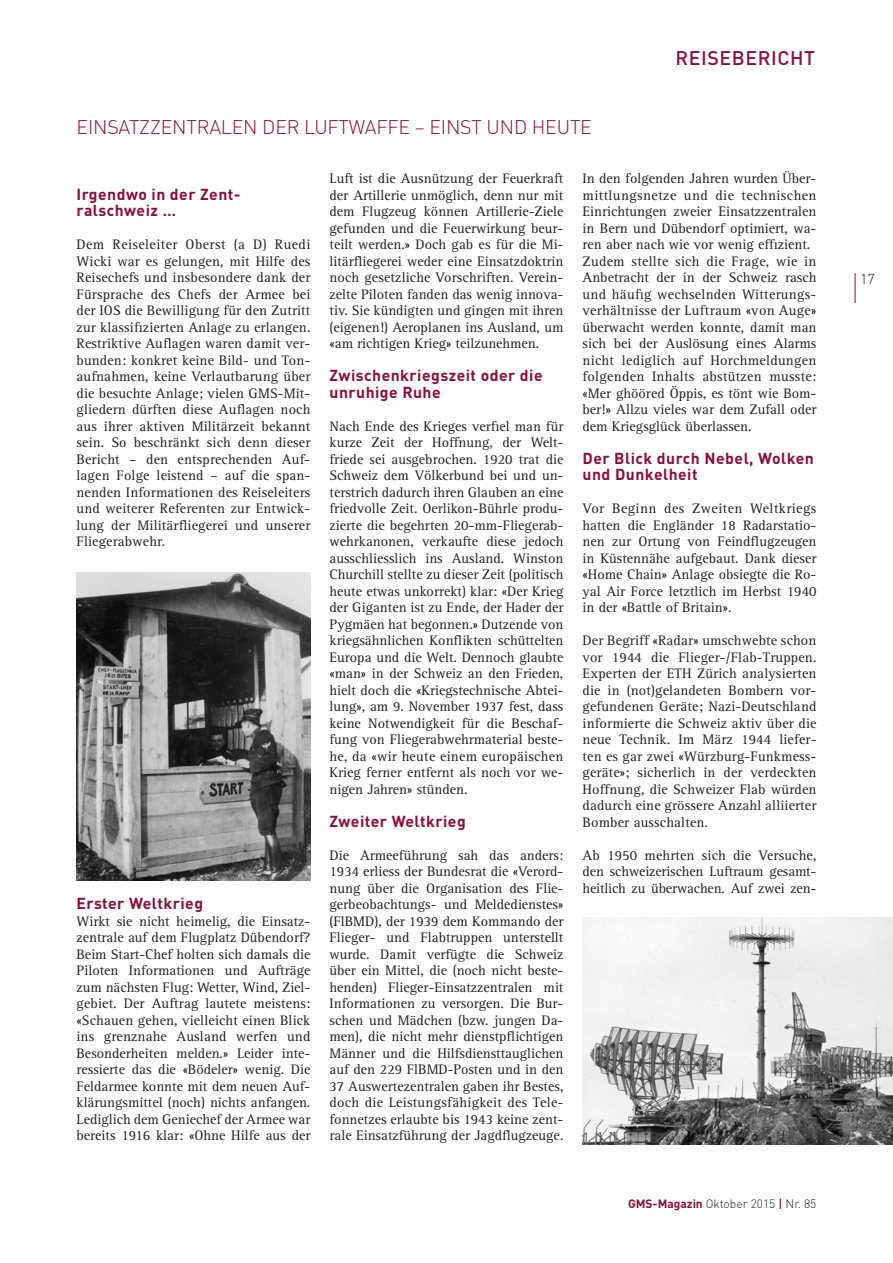
<style>
.page{position:relative;width:893px;height:1263px;background:#fff}
.page>*{position:absolute;margin:0;border:0;box-sizing:border-box;transform-origin:0 0}
.t1{font:300 19.5px "DIN";letter-spacing:-.01em;color:#8d0d3a}
.t2{font:500 19.5px "DIN";letter-spacing:.03em;color:#8d0d3a}
.t3{font:700 15.75px/16.5px "DIN";letter-spacing:.03em;color:#8d0d3a}
.t4{font:14.25px/16.5px "Rotis Serif";color:#231f20;text-align:justify}
.t5{font:300 14.25px "DIN";color:#231f20}
.t6{font:300 12px "DIN";color:#231f20}
.s1{font-weight:700;color:#8d0d3a}
.s2{font-weight:500;color:#8d0d3a}
</style>
<div class="page">
<hr style="left:855px;top:273px;width:1px;height:30px;background:#8d0d3a">
<img style="left:77px;top:573px;width:233px;height:307px">
<img style="left:583px;top:917px;width:310px;height:227px">
<h1 class="t1" style="left:77px;top:115px;width:517px">EINSATZZENTRALEN DER LUFTWAFFE – EINST UND HEUTE</h1>
<h1 class="t2" style="left:675px;top:45px;width:141px">REISEBERICHT</h1>
<p class="t3" style="left:77px;top:185px;width:166px">Irgendwo in der Zent&shy;ralschweiz …</p>
<p class="t4" style="left:77px;top:236px;width:235px">Dem Reiseleiter Oberst (a D) Ruedi Wicki war es gelungen, mit Hilfe des Reisechefs und insbesondere dank der Fürsprache des Chefs der Armee bei der IOS die Bewilligung für den Zutritt zur klassifizierten Anlage zu erlangen.<br>Restriktive Auflagen waren damit ver&shy;bunden: konkret keine Bild- und Ton&shy;aufnahmen, keine Verlautbarung über die besuchte Anlage; vielen GMS-Mit&shy;gliedern dürften diese Auflagen noch aus ihrer aktiven Militärzeit bekannt sein. So beschränkt sich denn dieser Bericht – den entsprechenden Auf&shy;lagen Folge leistend – auf die span&shy;nenden Informationen des Reiseleiters und weiterer Referenten zur Entwick&shy;lung der Militärfliegerei und unserer Fliegerabwehr.</p>
<p class="t3" style="left:77px;top:894px;width:128px">Erster Weltkrieg</p>
<p class="t4" style="left:77px;top:913px;width:235px">Wirkt sie nicht heimelig, die Einsatz&shy;zentrale auf dem Flugplatz Dübendorf?<br>Beim Start-Chef holten sich damals die Piloten Informationen und Aufträge zum nächsten Flug: Wetter, Wind, Ziel&shy;gebiet. Der Auftrag lautete meistens: «Schauen gehen, vielleicht einen Blick ins grenznahe Ausland werfen und Besonderheiten melden.» Leider inte&shy;ressierte das die «Bödeler» wenig. Die Feldarmee konnte mit dem neuen Auf&shy;klärungsmittel (noch) nichts anfangen.<br>Lediglich dem Geniechef der Armee war bereits 1916 klar: «Ohne Hilfe aus der</p>
<p class="t4" style="left:330px;top:170px;width:235px">Luft ist die Ausnützung der Feuerkraft der Artillerie unmöglich, denn nur mit dem Flugzeug können Artillerie-Ziele gefunden und die Feuerwirkung beur&shy;teilt werden.» Doch gab es für die Mi&shy;litärfliegerei weder eine Einsatzdoktrin noch gesetzliche Vorschriften. Verein&shy;zelte Piloten fanden das wenig innova&shy;tiv. Sie kündigten und gingen mit ihren (eigenen!) Aeroplanen ins Ausland, um «am richtigen Krieg» teilzunehmen.</p>
<p class="t3" style="left:330px;top:366px;width:215px">Zwischenkriegszeit oder die unruhige Ruhe</p>
<p class="t4" style="left:330px;top:418px;width:235px">Nach Ende des Krieges verfiel man für kurze Zeit der Hoffnung, der Welt&shy;friede sei ausgebrochen. 1920 trat die Schweiz dem Völkerbund bei und un&shy;terstrich dadurch ihren Glauben an eine friedvolle Zeit. Oerlikon-Bührle produ&shy;zierte die begehrten 20-mm-Fliegerab&shy;wehrkanonen, verkaufte diese jedoch ausschliesslich ins Ausland. Winston Churchill stellte zu dieser Zeit (politisch heute etwas unkorrekt) klar: «Der Krieg der Giganten ist zu Ende, der Hader der Pygmäen hat begonnen.» Dutzende von kriegsähnlichen Konflikten schüttelten Europa und die Welt. Dennoch glaubte «man» in der Schweiz an den Frieden, hielt doch die «Kriegstechnische Abtei&shy;lung», am 9. November 1937 fest, dass keine Notwendigkeit für die Beschaf&shy;fung von Fliegerabwehrmaterial beste&shy;he, da «wir heute einem europäischen Krieg ferner entfernt als noch vor we&shy;nigen Jahren» stünden.</p>
<p class="t3" style="left:330px;top:812px;width:138px">Zweiter Weltkrieg</p>
<p class="t4" style="left:330px;top:847px;width:235px">Die Armeeführung sah das anders:<br>1934 erliess der Bundesrat die «Verord&shy;nung über die Organisation des Flie&shy;gerbeobachtungs- und Meldedienstes» (FlBMD), der 1939 dem Kommando der Flieger- und Flabtruppen unterstellt wurde. Damit verfügte die Schweiz über ein Mittel, die (noch nicht beste&shy;henden) Flieger-Einsatzzentralen mit Informationen zu versorgen. Die Bur&shy;schen und Mädchen (bzw. jungen Da&shy;men), die nicht mehr dienstpflichtigen Männer und die Hilfsdiensttauglichen auf den 229 FlBMD-Posten und in den 37 Auswertezentralen gaben ihr Bestes, doch die Leistungsfähigkeit des Tele&shy;fonnetzes erlaubte bis 1943 keine zent&shy;rale Einsatzführung der Jagdflugzeuge.</p>
<p class="t4" style="left:583px;top:170px;width:235px;text-align:left">In den folgenden Jahren wurden Über&shy;mittlungsnetze und die technischen Einrichtungen zweier Einsatzzentralen in Bern und Dübendorf optimiert, wa&shy;ren aber nach wie vor wenig effizient.<br>Zudem stellte sich die Frage, wie in Anbetracht der in der Schweiz rasch und häufig wechselnden Witterungs&shy;verhältnisse der Luftraum «von Auge» überwacht werden konnte, damit man sich bei der Auslösung eines Alarms nicht lediglich auf Horchmeldungen folgenden Inhalts abstützen musste: «Mer ghööred Öppis, es tönt wie Bom&shy;ber!» Allzu vieles war dem Zufall oder dem Kriegsglück überlassen.</p>
<p class="t3" style="left:583px;top:449px;width:233px">Der Blick durch Nebel, Wolken und Dunkelheit</p>
<p class="t4" style="left:583px;top:500px;width:235px">Vor Beginn des Zweiten Weltkriegs hatten die Engländer 18 Radarstatio&shy;nen zur Ortung von Feindflugzeugen in Küstennähe aufgebaut. Dank dieser «Home Chain» Anlage obsiegte die Ro&shy;yal Air Force letztlich im Herbst 1940 in der «Battle of Britain».</p>
<p class="t4" style="left:583px;top:632px;width:235px">Der Begriff «Radar» umschwebte schon vor 1944 die Flieger-/Flab-Truppen.<br>Experten der ETH Zürich analysierten die in (not)gelandeten Bombern vor&shy;gefundenen Geräte; Nazi-Deutschland informierte die Schweiz aktiv über die neue Technik. Im März 1944 liefer&shy;ten es gar zwei «Würzburg-Funkmess&shy;geräte»; sicherlich in der verdeckten Hoffnung, die Schweizer Flab würden dadurch eine grössere Anzahl alliierter Bomber ausschalten.</p>
<p class="t4" style="left:583px;top:847px;width:235px">Ab 1950 mehrten sich die Versuche, den schweizerischen Luftraum gesamt&shy;heitlich zu überwachen. Auf zwei zen-</p>
<p class="t6" style="left:628px;top:1196px;width:190px"><span class="s1">GMS-Magazin</span> Oktober 2015 <span class="s2">|</span> Nr. 85</p>
<p class="t5" style="left:860px;top:270px;width:16px">17</p>
</div>
